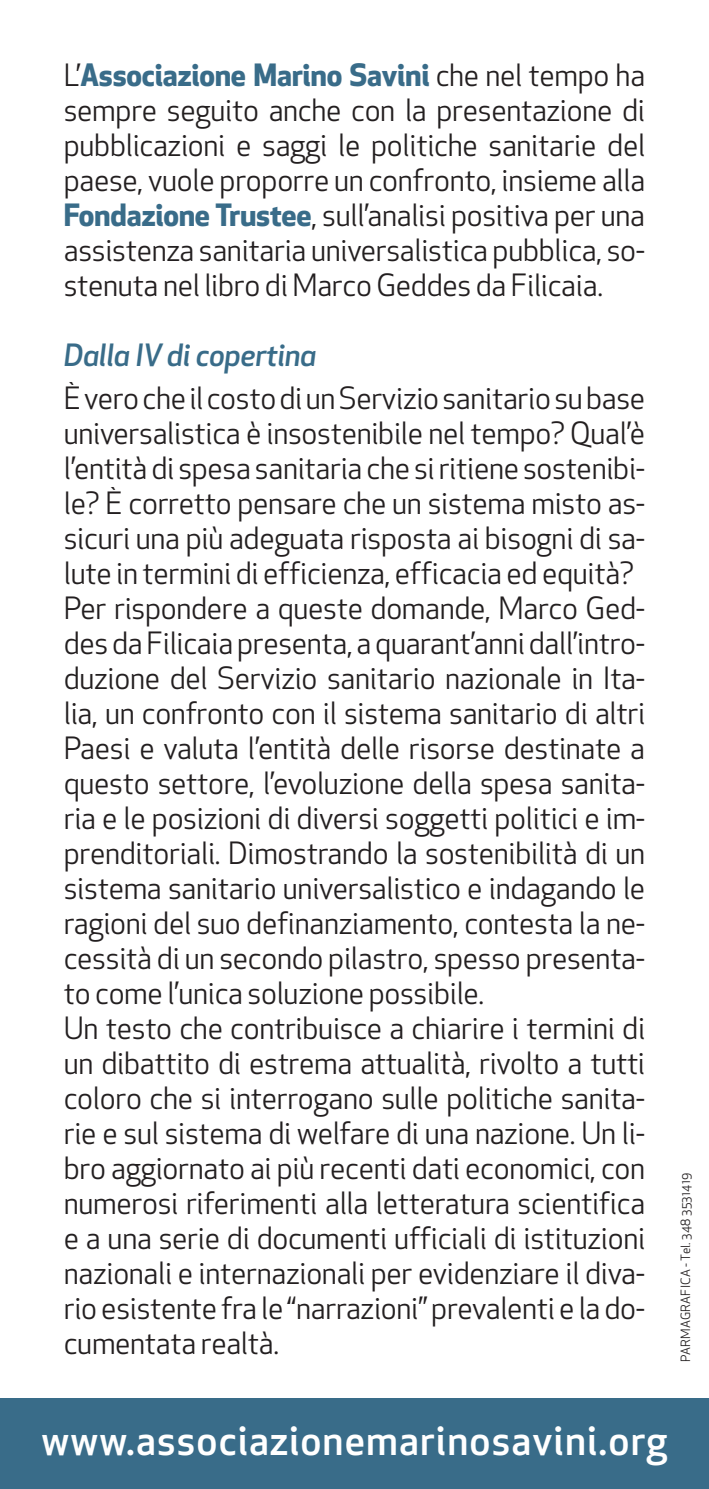
<style>
.page{position:relative;width:709px;height:1489px;background:#fff}
.page>*{position:absolute;margin:0;border:0;box-sizing:border-box;transform-origin:0 0}
.t1{font:500 40px "Apex New";letter-spacing:.03em;color:#fff}
.t2{font:30px/35px "Apex New";letter-spacing:-.01em;color:#231f20;text-align:justify}
.t3{font:italic 500 30px "Apex New";letter-spacing:-.01em;color:#396c89}
.t4{font:12.5px "Apex New";letter-spacing:.02em;color:#231f20}
.s1{font-weight:700;color:#396c89}
</style>
<div class="page">
<div style="left:0;top:1397px;width:709px;height:91px;background:#396c89"></div>
<p class="t2" style="left:64px;top:58px;width:583px">L’<span class="s1">Associazione Marino Savini</span> che nel tempo ha sempre seguito anche con la presentazione di pubblicazioni e saggi le politiche sanitarie del paese, vuole proporre un confronto, insieme alla <span class="s1">Fondazione Trustee</span>, sull’analisi positiva per una assistenza sanitaria universalistica pubblica, so&shy;stenuta nel libro di Marco Geddes da Filicaia.</p>
<p class="t3" style="left:64px;top:335px;width:254px">Dalla IV di copertina</p>
<p class="t2" style="left:64px;top:380px;width:583px">È vero che il costo di un Servizio sanitario su base universalistica è insostenibile nel tempo? Qual’è l’entità di spesa sanitaria che si ritiene sostenibi&shy;le? È corretto pensare che un sistema misto as&shy;sicuri una più adeguata risposta ai bisogni di sa&shy;lute in termini di efficienza, efficacia ed equità?</p>
<p class="t2" style="left:64px;top:590px;width:583px">Per rispondere a queste domande, Marco Ged&shy;des da Filicaia presenta, a quarant’anni dall’intro&shy;duzione del Servizio sanitario nazionale in Ita&shy;lia, un confronto con il sistema sanitario di altri Paesi e valuta l’entità delle risorse destinate a questo settore, l’evoluzione della spesa sanita&shy;ria e le posizioni di diversi soggetti politici e im&shy;prenditoriali. Dimostrando la sostenibilità di un sistema sanitario universalistico e indagando le ragioni del suo definanziamento, contesta la ne&shy;cessità di un secondo pilastro, spesso presenta&shy;to come l’unica soluzione possibile.</p>
<p class="t2" style="left:64px;top:1010px;width:583px">Un testo che contribuisce a chiarire i termini di un dibattito di estrema attualità, rivolto a tutti coloro che si interrogano sulle politiche sanita&shy;rie e sul sistema di welfare di una nazione. Un li&shy;bro aggiornato ai più recenti dati economici, con numerosi riferimenti alla letteratura scientifica e a una serie di documenti ufficiali di istituzioni nazionali e internazionali per evidenziare il diva&shy;rio esistente fra le “narrazioni” prevalenti e la do&shy;cumentata realtà.</p>
<p class="t4" style="left:677px;top:1361px;width:190px;rotate:-90deg">PARMAGRAFICA - Tel. 348 3531419</p>
<p class="t1" style="left:42px;top:1413px;width:627px">www.associazionemarinosavini.org</p>
</div>
